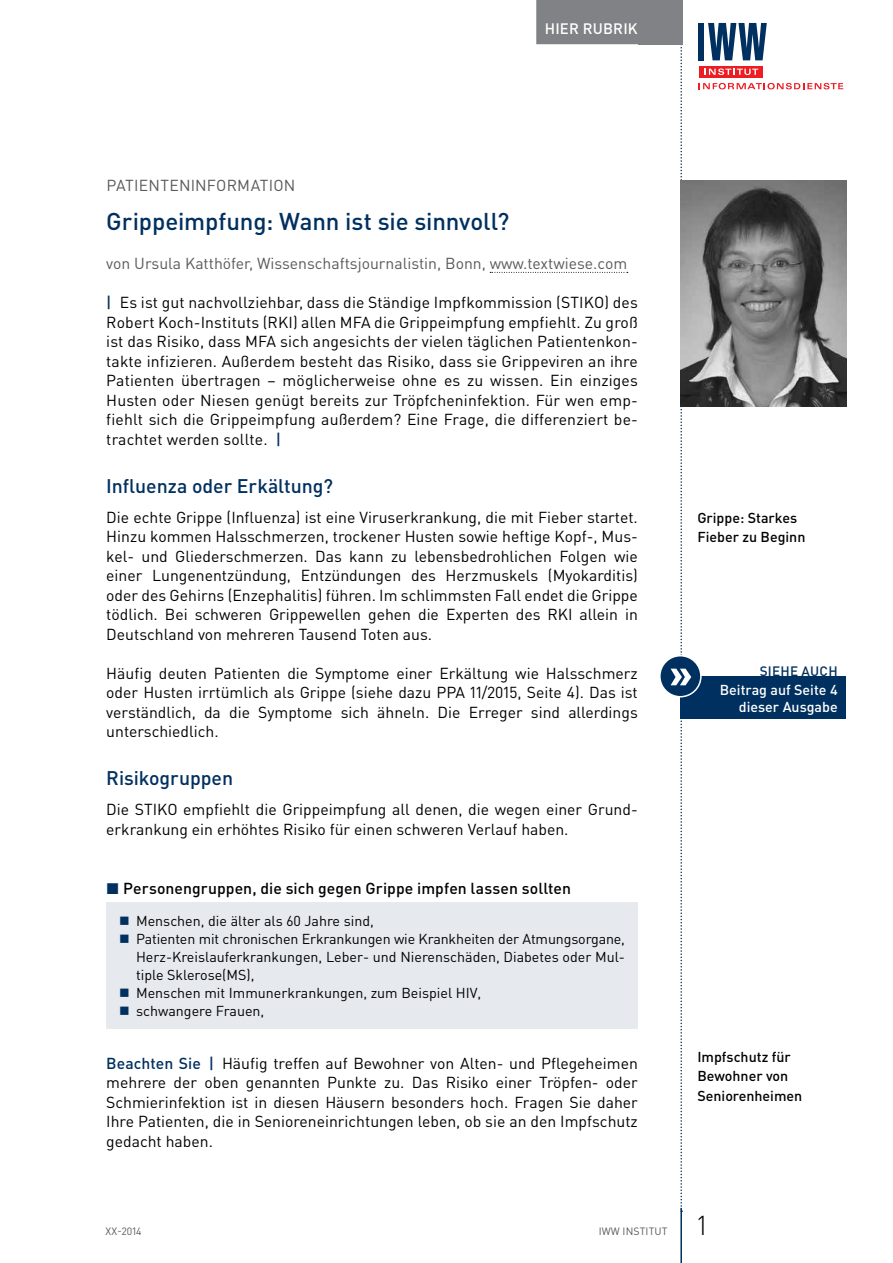
<style>
.page{position:relative;width:893px;height:1263px;background:#fff}
.page>*{position:absolute;margin:0;border:0;box-sizing:border-box;transform-origin:0 0}
.t1{font:300 27px "DIN Pro";color:#000}
.t2{font:500 24px "DIN Pro";letter-spacing:-.005em;color:#00305f}
.t3{font:500 19.5px "DIN Pro";letter-spacing:-.005em;color:#00305f}
.t4{font:15.75px/19.5px "DIN Pro";color:#000;text-align:justify}
.t5{font:15.75px "DIN Pro";color:#58595b}
.t6{font:500 15.75px "DIN Pro";letter-spacing:.005em;color:#000}
.t7{font:500 15px "DIN Pro";letter-spacing:.015em;color:#fff}
.t8{font:14.25px/18px "DIN Pro";color:#000}
.t9{font:500 14.25px/19.5px "DIN Pro";color:#000}
.t10{font:500 14.25px/17.2px "DIN Pro";color:#fff;text-align:right}
.t11{font:500 13.5px "DIN Pro";color:#00305f}
.t12{font:10.5px "DIN Pro";letter-spacing:.01em;color:#58595b}
.s1{font-weight:500;color:#00305f}
.s2{color:#00305f}
</style>
<div class="page">
<div style="left:638px;top:0;width:44px;height:44px;background:#808285"></div>
<hr style="left:680px;top:1208px;width:2px;height:55px;background:#00305f">
<div style="left:536px;top:0;width:110px;height:44px;background:#808285"></div>
<svg style="left:699px;top:83px;width:144px;height:6px"></svg>
<div style="left:699px;top:66px;width:63px;height:11px;background:#ed1d24"></div>
<svg style="left:704px;top:68px;width:54px;height:7px"></svg>
<div style="left:699px;top:23px;width:5px;height:37px;background:#00305f"></div>
<svg style="left:708px;top:23px;width:59px;height:37px"></svg>
<svg style="left:490px;top:272px;width:138px;height:1px"></svg>
<div style="left:106px;top:903px;width:532px;height:126px;background:#e6eaef"></div>
<img style="left:691px;top:181px;width:155px;height:225px">
<div style="left:680px;top:676px;width:166px;height:43px;background:#00305f"></div>
<div style="left:660px;top:656px;width:41px;height:41px;background:#00305f;border-radius:50%"></div>
<div style="left:659px;top:655px;width:43px;height:42px;border:2px solid #fff;border-radius:50%"></div>
<svg style="left:671px;top:0;width:20px;height:1212px"></svg>
<p class="t7" style="left:545px;top:18px;width:94px">hier Rubrik</p>
<p class="t5" style="left:106px;top:175px;width:191px">PATIENTENINFORMATION</p>
<h2 class="t2" style="left:106px;top:205px;width:405px">Grippeimpfung: Wann ist sie sinnvoll?</h2>
<p class="t5" style="left:106px;top:253px;width:522px">von Ursula Katthöfer, Wissenschaftsjournalistin, Bonn, www.textwiese.com</p>
<p class="t4" style="left:106px;top:292px;width:533px"><span class="s1">|</span> Es ist gut nachvollziehbar, dass die Ständige Impfkommission (STIKO) des Robert Koch-Instituts (RKI) allen MFA die Grippeimpfung empfiehlt. Zu groß ist das Risiko, dass MFA sich angesichts der vielen täglichen Patientenkon&shy;takte infizieren. Außerdem besteht das Risiko, dass sie Grippeviren an ihre Patienten übertragen – möglicherweise ohne es zu wissen. Ein einziges Husten oder Niesen genügt bereits zur Tröpfcheninfektion. Für wen emp&shy;fiehlt sich die Grippeimpfung außerdem? Eine Frage, die differenziert be&shy;trachtet werden sollte. <span class="s1">|</span></p>
<p class="t3" style="left:106px;top:473px;width:228px">I nfluenza oder Erkältung?</p>
<p class="t4" style="left:106px;top:507px;width:533px">Die echte Grippe (Influenza) ist eine Viruserkrankung, die mit Fieber startet.<br>Hinzu kommen Halsschmerzen, trockener Husten sowie heftige Kopf-, Mus&shy;kel- und Gliederschmerzen. Das kann zu lebensbedrohlichen Folgen wie einer Lungenentzündung, Entzündungen des Herzmuskels (Myokarditis) oder des Gehirns (Enzephalitis) führen. Im schlimmsten Fall endet die Grippe tödlich. Bei schweren Grippewellen gehen die Experten des RKI allein in Deutschland von mehreren Tausend Toten aus.</p>
<p class="t4" style="left:106px;top:663px;width:533px">Häufig deuten Patienten die Symptome einer Erkältung wie Halsschmerz oder Husten irrtümlich als Grippe (siehe dazu PPA 11/2015, Seite 4). Das ist verständlich, da die Symptome sich ähneln. Die Erreger sind allerdings unterschiedlich.</p>
<p class="t3" style="left:106px;top:765px;width:128px">Risikogruppen</p>
<p class="t4" style="left:106px;top:799px;width:531px">Die STIKO empfiehlt die Grippeimpfung all denen, die wegen einer Grund&shy;erkrankung ein erhöhtes Risiko für einen schweren Verlauf haben.</p>
<p class="t6" style="left:106px;top:878px;width:466px"><span class="s2">◼</span> Personengruppen, die sich gegen Grippe impfen lassen sollten</p>
<p class="t8" style="left:136px;top:911px;width:490px">Menschen, die älter als 60 Jahre sind,<br>Patienten mit chronischen Erkrankungen wie Krankheiten der Atmungsorgane, Herz-Kreislauferkrankungen, Leber- und Nierenschäden, Diabetes oder Mul&shy;tiple Sklerose(MS),<br>Menschen mit Immunerkrankungen, zum Beispiel HIV,<br>schwangere Frauen,</p>
<p class="t4" style="left:106px;top:1053px;width:533px"><span class="s1">Beachten Sie |</span> Häufig treffen auf Bewohner von Alten- und Pflegeheimen mehrere der oben genannten Punkte zu. Das Risiko einer Tröpfen- oder Schmierinfektion ist in diesen Häusern besonders hoch. Fragen Sie daher Ihre Patienten, die in Senioreneinrichtungen leben, ob sie an den Impfschutz gedacht haben.</p>
<p class="t9" style="left:697px;top:507px;width:110px">Grippe: Starkes<br>Fieber zu Beginn</p>
<p class="t11" style="left:760px;top:662px;width:17px">SIEHE</p>
<p class="t11" style="left:801px;top:662px;width:35px">AUCH</p>
<p class="t10" style="left:720px;top:681px;width:119px">Beitrag auf Seite 4 dieser Ausgabe</p>
<p class="t9" style="left:697px;top:1046px;width:106px">I mpfschutz für<br>Bewohner von<br>Seniorenheimen</p>
<p class="t12" style="left:106px;top:1224px;width:38px">XX-2014</p>
<p class="t12" style="left:599px;top:1224px;width:70px">IWW INSTITUT</p>
<h1 class="t1" style="left:697px;top:1207px;width:11px">1</h1>
</div>
